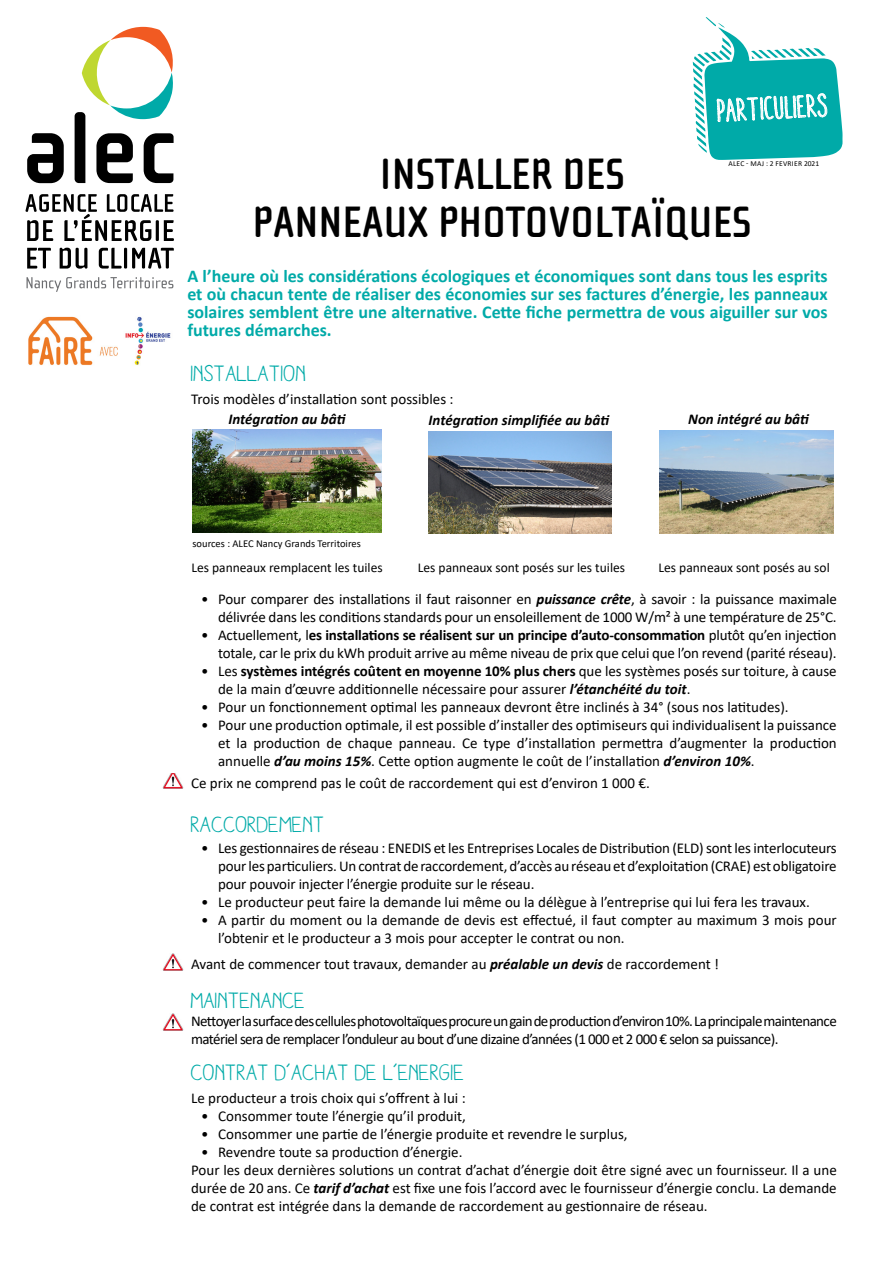
<style>
.page{position:relative;width:893px;height:1263px;background:#fff}
.page>*{position:absolute;margin:0;border:0;box-sizing:border-box;transform-origin:0 0}
.t1{font:700 45px "Cholla Sans";color:#000}
.t2{font:condensed 31.5px "Aracne";color:#fff}
.t3{font:22.5px "Aracne";color:#00aaa8}
.t4{font:700 18px/18px "Calibri";color:#00aaa8;text-align:justify}
.t5{font:15px/18px "Calibri";color:#000}
.t6{font:15px/18px "Calibri";letter-spacing:-.04em;color:#000}
.t7{font:italic 700 15px "Calibri";color:#000}
.t8{font:13.5px "Calibri";color:#000}
.t9{font:10.5px "Calibri";color:#000}
.t10{font:7.5px "Calibri";letter-spacing:.04em;color:#000}
.s1{font-weight:700;font-style:italic}
.s2{font-weight:700}
</style>
<div class="page">
<svg style="left:693px;top:17px;width:150px;height:143px"></svg>
<svg style="left:26px;top:194px;width:148px;height:47px"></svg>
<svg style="left:27px;top:248px;width:24px;height:21px"></svg>
<svg style="left:60px;top:248px;width:27px;height:21px"></svg>
<svg style="left:99px;top:248px;width:23px;height:21px"></svg>
<hr style="left:124px;top:248px;width:3px;height:21px;background:#000">
<svg style="left:132px;top:248px;width:42px;height:21px"></svg>
<svg style="left:75px;top:27px;width:99px;height:156px"></svg>
<svg style="left:27px;top:133px;width:37px;height:50px"></svg>
<svg style="left:27px;top:277px;width:146px;height:15px"></svg>
<img style="left:660px;top:431px;width:173px;height:103px">
<img style="left:429px;top:432px;width:182px;height:102px">
<img style="left:193px;top:430px;width:188px;height:103px">
<img style="left:162px;top:953px;width:22px;height:17px">
<img style="left:162px;top:1013px;width:22px;height:17px">
<img style="left:162px;top:773px;width:22px;height:15px">
<img style="left:28px;top:316px;width:143px;height:49px">
<h1 class="t1" style="left:379px;top:149px;width:247px">INSTALLER DES</h1>
<h2 class="t2" style="left:717px;top:93px;width:112px;rotate:-3deg">PARTICULIERS</h2>
<p class="t10" style="left:728px;top:158px;width:5px">alec</p>
<p class="t10" style="left:746px;top:158px;width:46px">- MAJ : 2 fevrier</p>
<p class="t10" style="left:804px;top:158px;width:17px">2021</p>
<h1 class="t1" style="left:253px;top:197px;width:44px">PANNEA</h1>
<h1 class="t1" style="left:384px;top:197px;width:347px">UX PHOTOVOLTAÏQUES</h1>
<p class="t4" style="left:187px;top:266px;width:642px">A l’heure où les considérations écologiques et économiques sont dans tous les esprits et où chacun tente de réaliser des économies sur ses factures d’énergie, les panneaux solaires semblent être une alternative. Cette fiche permettra de vous aiguiller sur vos futures démarches.</p>
<h3 class="t3" style="left:191px;top:361px;width:117px">INSTALLATION</h3>
<p class="t5" style="left:191px;top:389px;width:264px">Trois modèles d’installation sont possibles :</p>
<p class="t7" style="left:228px;top:408px;width:119px">Intégration au bâti</p>
<p class="t7" style="left:429px;top:410px;width:182px">Intégration simplifiée au bâti</p>
<p class="t7" style="left:688px;top:408px;width:123px">Non intégré au bâti</p>
<p class="t9" style="left:193px;top:536px;width:170px">sources : ALEC Nancy Grands Territoires</p>
<p class="t8" style="left:191px;top:559px;width:193px">Les panneaux remplacent les tuiles</p>
<p class="t8" style="left:418px;top:559px;width:209px">Les panneaux sont posés sur les tuiles</p>
<p class="t8" style="left:659px;top:559px;width:173px">Les panneaux sont posés au sol</p>
<p class="t5" style="left:201px;top:590px;width:637px;text-align:right">• Pour comparer des installations il faut raisonner en <span class="s1">puissance crête</span>, à savoir : la puissance maximale délivrée dans les conditions standards pour un ensoleillement de 1000 W/m² à une température de 25°C.</p>
<p class="t5" style="left:201px;top:626px;width:637px;text-align:right">• Actuellement, l<span class="s2">es installations se réalisent sur un principe d’auto-consommation</span> plutôt qu’en injection totale, car le prix du kWh produit arrive au même niveau de prix que celui que l’on revend (parité réseau).</p>
<p class="t5" style="left:218px;top:662px;width:620px;text-indent:-17px">• Les <span class="s2">systèmes intégrés coûtent en moyenne 10% plus chers</span> que les systèmes posés sur toiture, à cause de la main d’œuvre additionnelle nécessaire pour assurer <span class="s1">l’étanchéité du toit</span>.</p>
<p class="t5" style="left:201px;top:698px;width:589px">• Pour un fonctionnement optimal les panneaux devront être inclinés à 34° (sous nos latitudes).</p>
<p class="t5" style="left:218px;top:716px;width:620px;text-align:justify;text-indent:-17px">• Pour une production optimale, il est possible d’installer des optimiseurs qui individualisent la puissance et la production de chaque panneau. Ce type d’installation permettra d’augmenter la production annuelle <span class="s1">d’au moins 15%</span>. Cette option augmente le coût de l’installation <span class="s1">d’environ 10%</span>.</p>
<p class="t5" style="left:191px;top:774px;width:460px">Ce prix ne comprend pas le coût de raccordement qui est d’environ 1 000 €.</p>
<h3 class="t3" style="left:191px;top:811px;width:136px">RACCORDEMENT</h3>
<p class="t5" style="left:218px;top:838px;width:620px;text-align:justify;text-indent:-17px">• Les gestionnaires de réseau : ENEDIS et les Entreprises Locales de Distribution (ELD) sont les interlocuteurs pour les particuliers. Un contrat de raccordement, d’accès au réseau et d’exploitation (CRAE) est obligatoire pour pouvoir injecter l’énergie produite sur le réseau.</p>
<p class="t5" style="left:201px;top:892px;width:610px">• Le producteur peut faire la demande lui même ou la délègue à l’entreprise qui lui fera les travaux.</p>
<p class="t5" style="left:218px;top:910px;width:620px;text-indent:-17px">• A partir du moment ou la demande de devis est effectué, il faut compter au maximum 3 mois pour l’obtenir et le producteur a 3 mois pour accepter le contrat ou non.</p>
<p class="t5" style="left:191px;top:955px;width:529px">Avant de commencer tout travaux, demander au <span class="s1">préalable un devis</span> de raccordement !</p>
<h3 class="t3" style="left:191px;top:988px;width:116px">MAINTENANCE</h3>
<p class="t6" style="left:191px;top:1012px;width:647px">Nettoyer la surface des cellules photovoltaïques procure un gain de production d’environ 10%.La principale maintenance matériel sera de remplacer l’onduleur au bout d’une dizaine d’années (1 000 et 2 000 € selon sa puissance).</p>
<h3 class="t3" style="left:191px;top:1060px;width:275px">CONTRAT D’ACHAT DE L’ENERGIE</h3>
<p class="t5" style="left:191px;top:1088px;width:276px">Le producteur a trois choix qui s’offrent à lui :</p>
<p class="t5" style="left:201px;top:1106px;width:266px">• Consommer toute l’énergie qu’il produit,</p>
<p class="t5" style="left:201px;top:1124px;width:428px">• Consommer une partie de l’énergie produite et revendre le surplus,</p>
<p class="t5" style="left:191px;top:1142px;width:647px;text-indent:10px">• Revendre toute sa production d’énergie.<br>Pour les deux dernières solutions un contrat d’achat d’énergie doit être signé avec un fournisseur. Il a une durée de 20 ans. Ce <span class="s1">tarif d’achat</span> est fixe une fois l’accord avec le fournisseur d’énergie conclu. La demande de contrat est intégrée dans la demande de raccordement au gestionnaire de réseau.</p>
</div>
